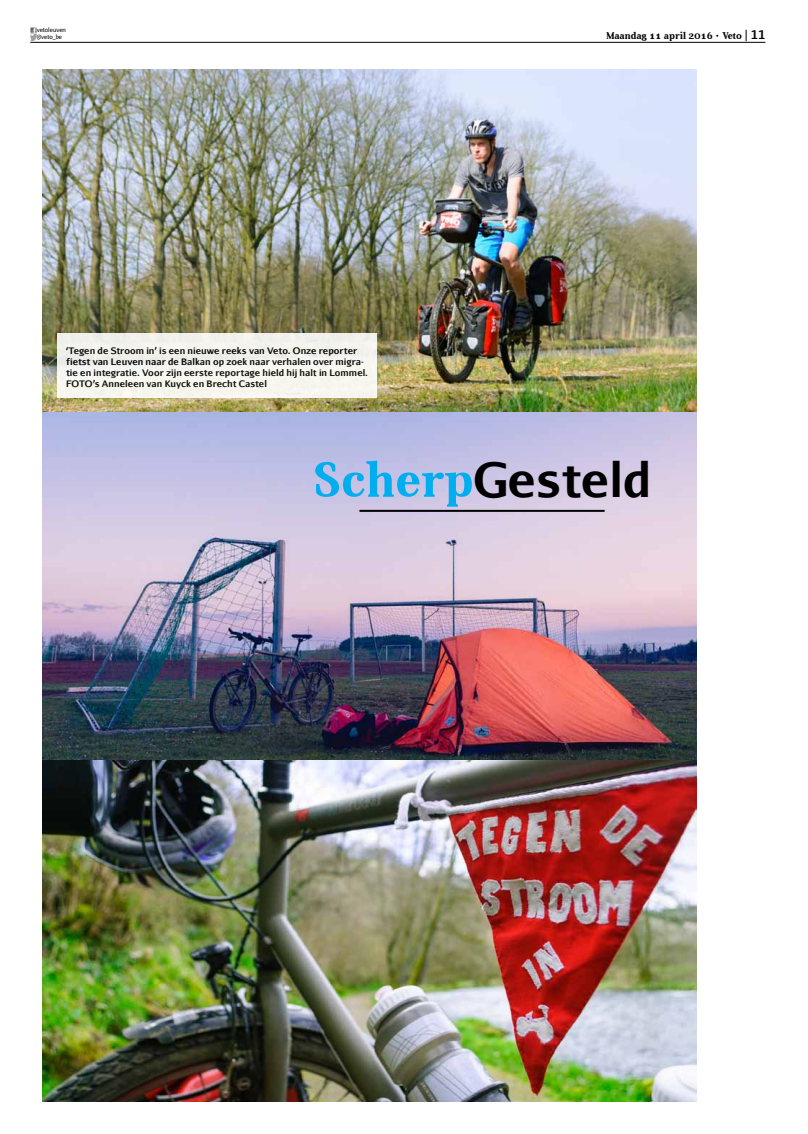
<style>
.page{position:relative;width:808px;height:1134px;background:#fff}
.page>*{position:absolute;margin:0;border:0;box-sizing:border-box;transform-origin:0 0}
.t1{font:700 47px "Aurulent Sans";color:#000}
.t2{font:700 12px "Aurulent Sans";color:#000}
.t3{font:700 10px "Aver";color:#000}
.t4{font:700 9px/11px "Aurulent Sans";letter-spacing:.005em;color:#000}
.t5{font:6px/7.2px "Aurulent Sans";color:#000}
.s1{font-family:"Aver";font-size:50px;color:#00aeef}
</style>
<div class="page">
<img style="left:43px;top:69px;width:654px;height:344px">
<img style="left:43px;top:413px;width:654px;height:689px">
<div style="left:58px;top:334px;width:319px;height:64px;background:#f5f5ee"></div>
<hr style="left:359px;top:510px;width:246px;height:2px;background:#000">
<svg style="left:30px;top:28px;width:7px;height:12px"></svg>
<hr style="left:30px;top:42px;width:735px;height:1px;background:#000">
<p class="t5" style="left:37px;top:26px;width:31px">vetoleuven @veto_be</p>
<p class="t3" style="left:606px;top:30px;width:137px">Maandag 11 april 2016 Veto</p>
<h2 class="t2" style="left:750px;top:26px;width:17px">11</h2>
<p class="t4" style="left:66px;top:344px;width:303px">‘Tegen de Stroom in’ is een nieuwe reeks van Veto. Onze reporter fietst van Leuven naar de Balkan op zoek naar verhalen over migra&shy;tie en integratie. Voor zijn eerste reportage hield hij halt in Lommel.<br>FOTO’s Anneleen van Kuyck en Brecht Castel</p>
<h1 class="t1" style="left:313px;top:444px;width:340px"><span class="s1">Scherp</span>Gesteld</h1>
</div>
